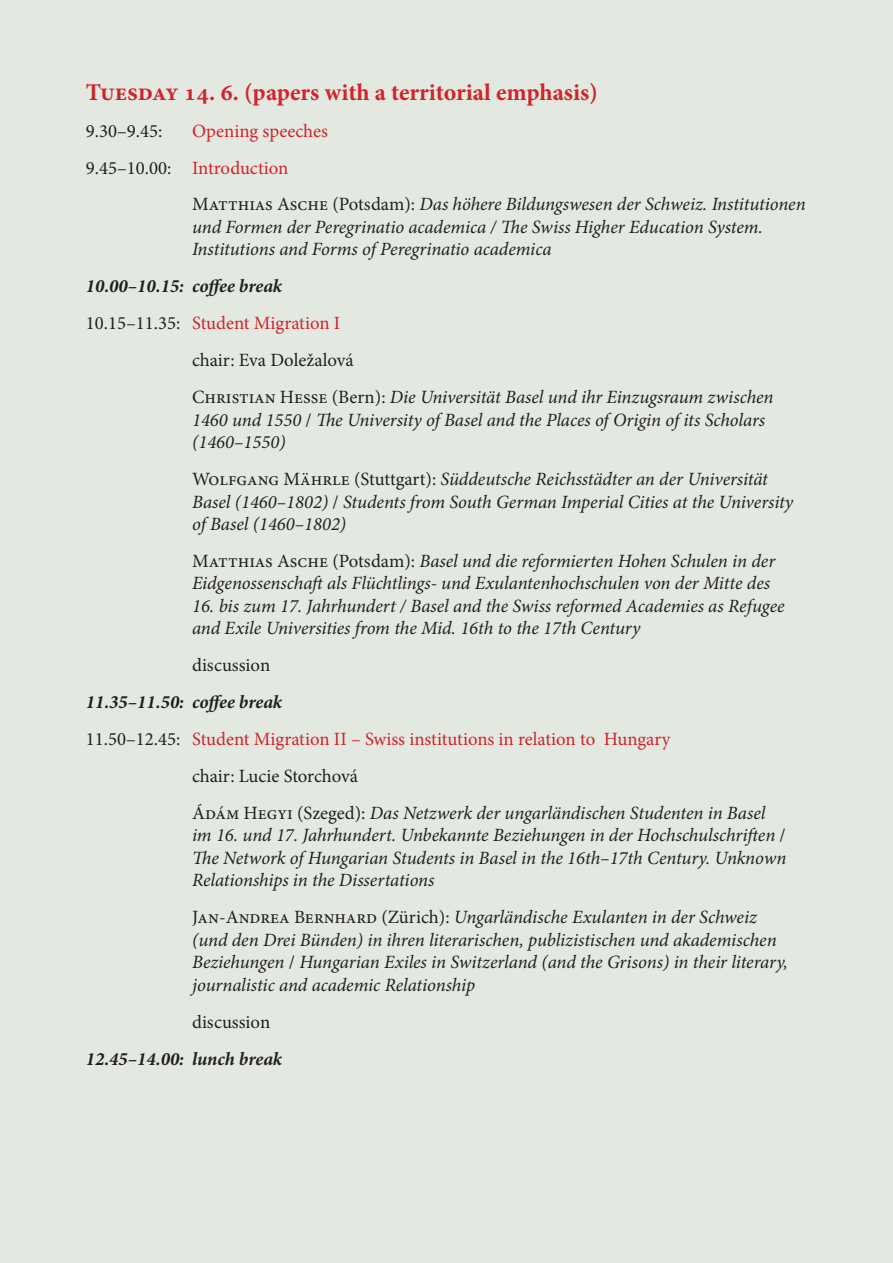
<style>
.page{position:relative;width:893px;height:1263px;background:#e3e8e1}
.page>*{position:absolute;margin:0;border:0;box-sizing:border-box;transform-origin:0 0}
.t1{font:700 24px "Minion Pro";color:#d1232a}
.t2{font:italic 18.75px/22.5px "Minion Pro";letter-spacing:-.005em;color:#231f20}
.t3{font:18.75px "Minion Pro";color:#d1232a}
.t4{font:18.75px "Minion Pro";color:#231f20}
.t5{font:italic 700 18.75px "Minion Pro";color:#231f20}
.s1{color:#231f20}
.s2{font-style:normal}
</style>
<div class="page">
<p class="t1" style="left:86px;top:75px;width:513px">Tuesday 14. 6. (papers with a territorial emphasis)</p>
<p class="t4" style="left:86px;top:118px;width:78px">9.30–9.45:</p>
<p class="t3" style="left:192px;top:118px;width:137px">Opening speeches</p>
<p class="t3" style="left:86px;top:155px;width:204px"><span class="s1">9.45–10.00:</span> Introduction</p>
<p class="t2" style="left:192px;top:193px;width:615px"><span class="s2">Matthias Asche (Potsdam):</span> Das höhere Bildungswesen der Schweiz. Institutionen</p>
<p class="t2" style="left:192px;top:216px;width:572px">und Formen der Peregrinatio academica / The Swiss Higher Education System.<br>Institutions and Forms of Peregrinatio academica</p>
<p class="t5" style="left:86px;top:273px;width:198px">10.00–10.15: coffee break</p>
<p class="t3" style="left:86px;top:311px;width:256px"><span class="s1">10.15–11.35:</span> Student Migration I</p>
<p class="t4" style="left:192px;top:348px;width:163px">chair: Eva Doležalová</p>
<p class="t2" style="left:192px;top:386px;width:583px"><span class="s2">Christian Hesse (Bern):</span> Die Universität Basel und ihr Einzugsraum zwischen</p>
<p class="t2" style="left:192px;top:408px;width:575px">1460 und 1550 <span class="s2">/</span> The University of Basel and the Places of Origin of its Scholars (1460–1550)</p>
<p class="t2" style="left:192px;top:468px;width:603px"><span class="s2">Wolfgang Mährle (Stuttgart):</span> Süddeutsche Reichsstädter an der Universität<br>Basel (1460–1802) <span class="s2">/</span> Students from South German Imperial Cities at the University of Basel (1460–1802)</p>
<p class="t2" style="left:192px;top:550px;width:585px"><span class="s2">Matthias Asche (Potsdam):</span> Basel und die reformierten Hohen Schulen in der<br>Eidgenossenschaft als Flüchtlings- und Exulantenhochschulen von der Mitte des</p>
<p class="t2" style="left:192px;top:595px;width:594px">16. bis zum 17. Jahrhundert / Basel and the Swiss reformed Academies as Refugee and Exile Universities from the Mid. 16th to the 17th Century</p>
<p class="t4" style="left:192px;top:653px;width:80px">discussion</p>
<p class="t5" style="left:86px;top:689px;width:198px">11.35–11.50: coffee break</p>
<p class="t3" style="left:86px;top:727px;width:586px"><span class="s1">11.50–12.45:</span> Student Migration II – Swiss institutions in relation to Hungary</p>
<p class="t4" style="left:192px;top:763px;width:167px">chair: Lucie Storchová</p>
<p class="t2" style="left:192px;top:802px;width:575px"><span class="s2">Ádám Hegyi (Szeged):</span> Das Netzwerk der ungarländischen Studenten in Basel</p>
<p class="t2" style="left:192px;top:824px;width:596px;text-align:justify">im 16. und 17. Jahrhundert. Unbekannte Beziehungen in der Hochschulschriften <span class="s2">/ </span>The Network of Hungarian Students in Basel in the 16th–17th Century. Unknown Relationships in the Dissertations</p>
<p class="t2" style="left:192px;top:906px;width:597px"><span class="s2">Jan-Andrea Bernhard (Zürich):</span> Ungarländische Exulanten in der Schweiz (und den Drei Bünden) in ihren literarischen, publizistischen und akademischen Beziehungen <span class="s2">/</span> Hungarian Exiles in Switzerland (and the Grisons) in their literary, journalistic and academic Relationship</p>
<p class="t4" style="left:192px;top:1009px;width:80px">discussion</p>
<p class="t5" style="left:86px;top:1045px;width:198px">12.45–14.00: lunch break</p>
</div>
